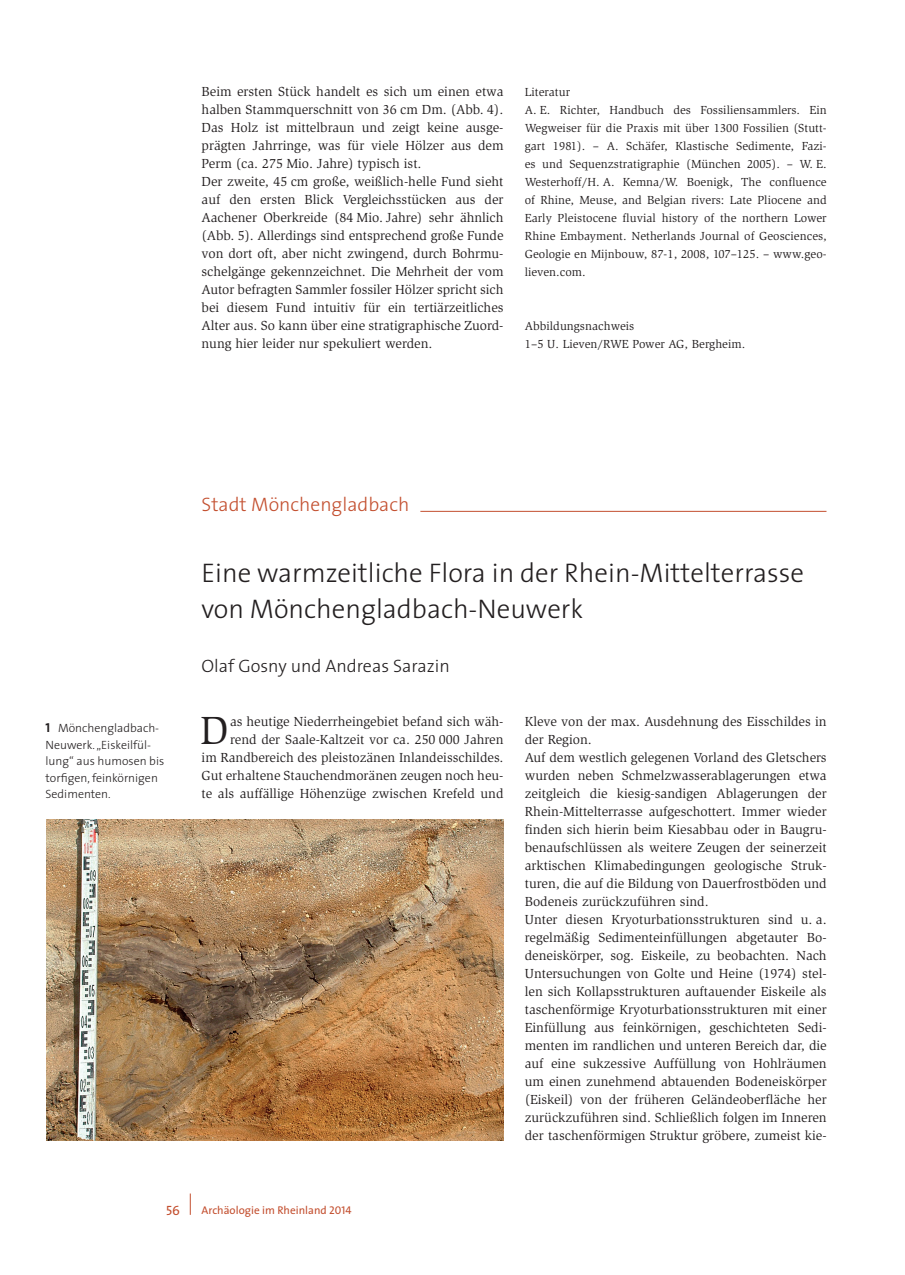
<style>
.page{position:relative;width:905px;height:1275px;background:#fff}
.page>*{position:absolute;margin:0;border:0;box-sizing:border-box;transform-origin:0 0}
.t1{font:40.35px "Slimbach";color:#231f20}
.t2{font:300 27px/36px "The Sans";color:#231f20}
.t3{font:300 19.5px "The Sans";color:#c34f2f}
.t4{font:300 18px "The Sans";color:#231f20}
.t5{font:13.5px/18px "Slimbach";color:#231f20}
.t6{font:13.5px "The Sans Caps";color:#c34f2f}
.t7{font:12px/18px "Slimbach";letter-spacing:.005em;color:#231f20}
.t8{font:300 12px/16.5px "The Sans";color:#231f20}
.t9{font:11.25px "The Sans";color:#c34f2f}
.s1{font-family:"The Sans Bold Caps";font-weight:400;font-size:13.05px}
.s2{font-family:"The Sans Caps"}
</style>
<div class="page">
<svg style="left:190px;top:1193px;width:1px;height:22px"></svg>
<img style="left:46px;top:819px;width:457px;height:321px">
<hr style="left:420px;top:511px;width:406px;height:1px;background:#c34f2f">
<p class="t5" style="left:202px;top:83px;width:303px">Beim ersten Stück handelt es sich um einen etwa halben Stammquerschnitt von 36 cm Dm. (Abb. 4).<br>Das Holz ist mittelbraun und zeigt keine ausge&shy;prägten Jahrringe, was für viele Hölzer aus dem Perm (ca. 275 Mio. Jahre) typisch ist.<br>Der zweite, 45 cm große, weißlich-helle Fund sieht auf den ersten Blick Vergleichsstücken aus der Aachener Oberkreide (84 Mio. Jahre) sehr ähnlich (Abb. 5). Allerdings sind entsprechend große Funde von dort oft, aber nicht zwingend, durch Bohrmu&shy;schelgänge gekennzeichnet. Die Mehrheit der vom Autor befragten Sammler fossiler Hölzer spricht sich bei diesem Fund intuitiv für ein tertiärzeitliches Alter aus. So kann über eine stratigraphische Zuord&shy;nung hier leider nur spekuliert werden.</p>
<p class="t7" style="left:525px;top:83px;width:303px">Literatur<br>A. E. Richter, Handbuch des Fossiliensammlers. Ein Wegweiser für die Praxis mit über 1300 Fossilien (Stutt&shy;gart 1981). – A. Schäfer, Klastische Sedimente, Fazi&shy;es und Sequenzstratigraphie (München 2005). – W. E.<br>Westerhoff/H. A. Kemna/W. Boenigk, The confluence of Rhine, Meuse, and Belgian rivers: Late Pliocene and Early Pleistocene fluvial history of the northern Lower Rhine Embayment. Netherlands Journal of Geosciences, Geologie en Mijnbouw, 87-1, 2008, 107–125. – www.geo&shy;lieven.com.</p>
<p class="t7" style="left:525px;top:317px;width:222px">Abbildungsnachweis<br>1–5 U. Lieven/RWE Power AG, Bergheim.</p>
<h3 class="t3" style="left:202px;top:489px;width:209px">Stadt Mönchengladbach</h3>
<p class="t8" style="left:46px;top:719px;width:120px"><span class="s1">1</span> Mönchengladbach-<br>Neuwerk. „Eiskeilfül&shy;lung“ aus humosen bis torfigen, feinkörnigen<br>Sedimenten.</p>
<h2 class="t2" style="left:202px;top:554px;width:604px">Eine warmzeitliche Flora in der Rhein-Mittelterrasse von Mönchengladbach-Neuwerk</h2>
<h3 class="t4" style="left:202px;top:651px;width:250px">Olaf Gosny und Andreas Sarazin</h3>
<p class="t5" style="left:202px;top:713px;width:303px;text-align:right">as heutige Niederrheingebiet befand sich wäh&shy;rend der Saale-Kaltzeit vor ca. 250 000 Jahren<br>im Randbereich des pleistozänen Inlandeisschildes.<br>Gut erhaltene Stauchendmoränen zeugen noch heu&shy;te als auffällige Höhenzüge zwischen Krefeld und</p>
<h1 class="t1" style="left:200px;top:707px;width:30px">D</h1>
<p class="t5" style="left:525px;top:713px;width:303px">Kleve von der max. Ausdehnung des Eisschildes in der Region.<br>Auf dem westlich gelegenen Vorland des Gletschers wurden neben Schmelzwasserablagerungen etwa zeitgleich die kiesig-sandigen Ablagerungen der Rhein-Mittelterrasse aufgeschottert. Immer wieder finden sich hierin beim Kiesabbau oder in Baugru&shy;benaufschlüssen als weitere Zeugen der seinerzeit arktischen Klimabedingungen geologische Struk&shy;turen, die auf die Bildung von Dauerfrostböden und Bodeneis zurückzuführen sind.<br>Unter diesen Kryoturbationsstrukturen sind u. a. regelmäßig Sedimenteinfüllungen abgetauter Bo&shy;deneiskörper, sog. Eiskeile, zu beobachten. Nach Untersuchungen von Golte und Heine (1974) stel&shy;len sich Kollapsstrukturen auftauender Eiskeile als taschenförmige Kryoturbationsstrukturen mit einer Einfüllung aus feinkörnigen, geschichteten Sedi&shy;menten im randlichen und unteren Bereich dar, die auf eine sukzessive Auffüllung von Hohlräumen um einen zunehmend abtauenden Bodeneiskörper (Eiskeil) von der früheren Geländeoberfläche her zurückzuführen sind. Schließlich folgen im Inneren der taschenförmigen Struktur gröbere, zumeist kie-</p>
<p class="t6" style="left:166px;top:1199px;width:16px">56</p>
<p class="t9" style="left:202px;top:1201px;width:151px">Archäologie im Rheinland <span class="s2">2014</span></p>
</div>
